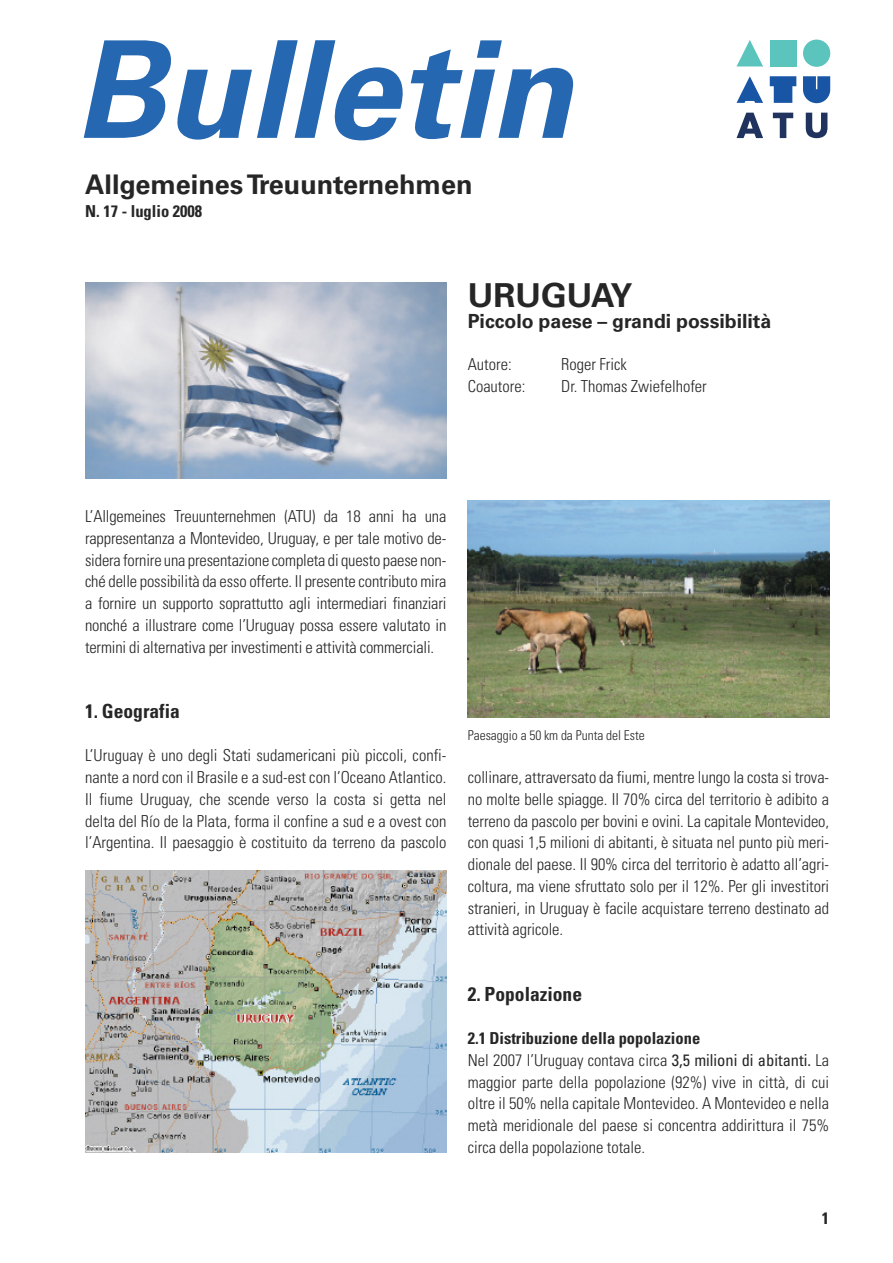
<style>
.page{position:relative;width:893px;height:1263px;background:#fff}
.page>*{position:absolute;margin:0;border:0;box-sizing:border-box;transform-origin:0 0}
.t1{font:italic 700 135px "Univers";color:#2567b0}
.t2{font:700 33px "Univers";color:#272627}
.t3{font:700 27px "Univers";color:#272627}
.t4{font:700 19.5px "Univers";color:#272627}
.t5{font:700 condensed 19.5px "Univers";color:#272627}
.t6{font:300 condensed 16.5px/21.8px "Univers";color:#272627;text-align:justify}
.t7{font:700 condensed 16.5px "Univers";color:#272627}
.t8{font:300 condensed 13.5px "Univers";color:#272627}
.s1{font-weight:700}
.s2{font-weight:400}
</style>
<div class="page">
<div style="left:770px;top:40px;width:26px;height:26px;background:#5ac4bd"></div>
<div style="left:803px;top:40px;width:27px;height:27px;background:#5ac4bd;border-radius:50%"></div>
<svg style="left:737px;top:40px;width:26px;height:26px"></svg>
<svg style="left:770px;top:76px;width:26px;height:27px"></svg>
<svg style="left:803px;top:76px;width:27px;height:27px"></svg>
<svg style="left:736px;top:76px;width:27px;height:27px"></svg>
<svg style="left:736px;top:113px;width:91px;height:25px"></svg>
<img style="left:85px;top:283px;width:361px;height:196px">
<img style="left:85px;top:870px;width:361px;height:283px">
<img style="left:468px;top:500px;width:361px;height:218px">
<h1 class="t1" style="left:75px;top:41px;width:499px">Bulletin</h1>
<h3 class="t3" style="left:85px;top:174px;width:389px">AllgemeinesTreuunternehmen</h3>
<p class="t7" style="left:85px;top:205px;width:119px">N. 17 - luglio 2008</p>
<h2 class="t2" style="left:468px;top:283px;width:166px">URUGUAY</h2>
<p class="t4" style="left:468px;top:314px;width:305px">Piccolo paese – grandi possibilità</p>
<p class="t6" style="left:468px;top:354px;width:45px">Autore:</p>
<p class="t6" style="left:561px;top:354px;width:67px">Roger Frick</p>
<p class="t6" style="left:468px;top:376px;width:59px">Coautore:</p>
<p class="t6" style="left:561px;top:376px;width:147px">Dr. Thomas Zwiefelhofer</p>
<p class="t6" style="left:85px;top:507px;width:363px">L’Allgemeines Treuunternehmen (ATU) da 18 anni ha una rappresentanza a Montevideo, Uruguay, e per tale motivo de&shy;sidera fornire una presentazione completa di questo paese non&shy;ché delle possibilità da esso offerte. Il presente contributo mira a fornire un supporto soprattutto agli intermediari finanziari nonché a illustrare come l’Uruguay possa essere valutato in termini di alternativa per investimenti e attività commerciali.</p>
<p class="t5" style="left:85px;top:704px;width:96px">1. Geografia</p>
<p class="t6" style="left:85px;top:746px;width:363px">L’Uruguay è uno degli Stati sudamericani più piccoli, confi&shy;nante a nord con il Brasile e a sud-est con l’Oceano Atlantico.<br>Il fiume Uruguay, che scende verso la costa si getta nel delta del Río de la Plata, forma il confine a sud e a ovest con l’Argentina. Il paesaggio è costituito da terreno da pascolo</p>
<p class="t8" style="left:468px;top:730px;width:178px">Paesaggio a 50 km da Punta del Este</p>
<p class="t6" style="left:468px;top:768px;width:363px">collinare, attraversato da fiumi, mentre lungo la costa si trova&shy;no molte belle spiagge. Il 70% circa del territorio è adibito a terreno da pascolo per bovini e ovini. La capitale Montevideo, con quasi 1,5 milioni di abitanti, è situata nel punto più meri&shy;dionale del paese. Il 90% circa del territorio è adatto all’agri&shy;coltura, ma viene sfruttato solo per il 12%. Per gli investitori stranieri, in Uruguay è facile acquistare terreno destinato ad attività agricole.</p>
<p class="t5" style="left:468px;top:986px;width:116px">2. Popolazione</p>
<p class="t6" style="left:468px;top:1029px;width:363px;text-align:left"><span class="s1">2.1 Distribuzione della popolazione<br></span>Nel 2007 l’Uruguay contava circa <span class="s2">3,5 milioni di abitanti.</span> La maggior parte della popolazione (92%) vive in città, di cui oltre il 50% nella capitale Montevideo. A Montevideo e nella metà meridionale del paese si concentra addirittura il 75% circa della popolazione totale.</p>
<p class="t7" style="left:822px;top:1212px;width:9px">1</p>
</div>
